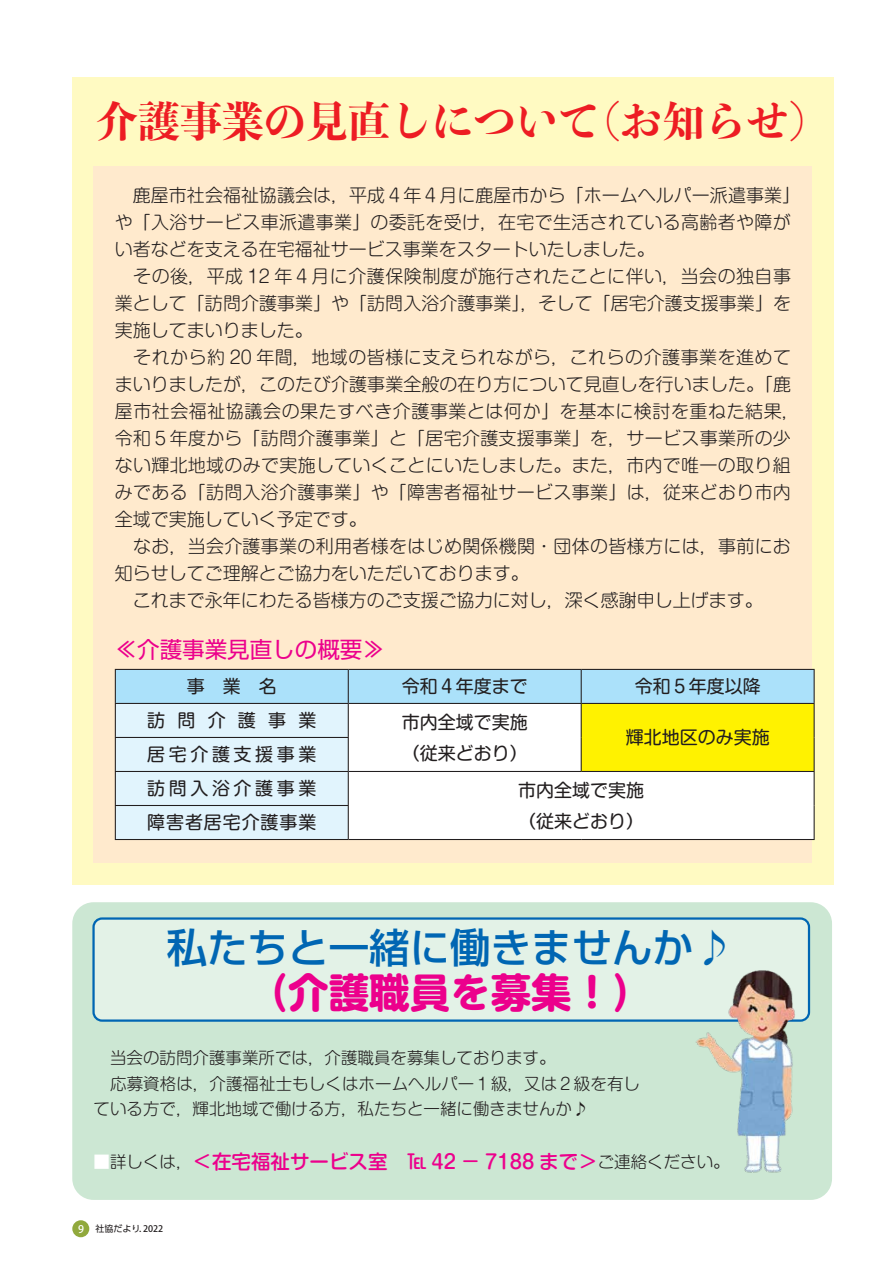
<style>
.page{position:relative;width:893px;height:1263px;background:#fff}
.page>*{position:absolute;margin:0;border:0;box-sizing:border-box;transform-origin:0 0}
.t1{font:42px "P Bunkyu Md Min Std EB";color:#ed1c23}
.t2{font:500 40.5px "Shin Go Pr 6";color:#0066b3}
.t3{font:700 40.5px "UD Shin M Go Pr 6";color:#ec008c}
.t4{font:22.5px "Shin Go Pr 6";color:#ec008c}
.t5{font:500 19.5px "Shin M Go Pr 6";color:#ec008c}
.t6{font:300 18px/27px "Shin M Go Pr 6";letter-spacing:.015em;color:#221e1f}
.t7{font:18px/36.6px "Shin M Go Pr 6";color:#221e1f}
.t8{font:18px/34px "Shin M Go Pr 6";letter-spacing:.2em;color:#221e1f}
.t9{font:18px "Shin M Go Pr 6";letter-spacing:.05em;color:#221e1f}
.t10{font:300 16.5px/25.5px "Shin M Go Pr 6";color:#221e1f}
.t11{font:9px "UD Shin Go Pr 6 N";color:#221e1f}
.s1{color:#fff}
.s2{font-family:"Koz Go Pro";font-weight:500}
</style>
<div class="page">
<div style="left:72px;top:902px;width:760px;height:298px;background:#cce7d3;border-radius:21px"></div>
<div style="left:94px;top:918px;width:715px;height:102px;background:#e3f2e7;border-radius:9px"></div>
<div style="left:92px;top:917px;width:718px;height:105px;border:2px solid #0066b3;border-radius:9px"></div>
<img style="left:686px;top:966px;width:125px;height:207px">
<div style="left:72px;top:77px;width:761px;height:808px;background:#fffac2"></div>
<div style="left:94px;top:166px;width:718px;height:696px;background:#ffeacd"></div>
<svg style="left:116px;top:670px;width:698px;height:169px;background:#c9ebfa"></svg>
<div style="left:349px;top:704px;width:465px;height:135px;background:#fff"></div>
<div style="left:581px;top:703px;width:233px;height:68px;background:#fff200"></div>
<hr style="left:115px;top:669px;width:233px;height:1px;background:#221e1f">
<hr style="left:115px;top:670px;width:1px;height:33px;background:#221e1f">
<hr style="left:348px;top:669px;width:233px;height:1px;background:#221e1f">
<hr style="left:348px;top:670px;width:1px;height:33px;background:#221e1f">
<hr style="left:581px;top:669px;width:234px;height:1px;background:#221e1f">
<hr style="left:581px;top:670px;width:1px;height:33px;background:#221e1f">
<hr style="left:814px;top:670px;width:1px;height:33px;background:#221e1f">
<hr style="left:115px;top:703px;width:233px;height:1px;background:#221e1f">
<hr style="left:115px;top:704px;width:1px;height:33px;background:#221e1f">
<hr style="left:348px;top:703px;width:233px;height:1px;background:#221e1f">
<hr style="left:348px;top:704px;width:1px;height:33px;background:#221e1f">
<hr style="left:581px;top:703px;width:234px;height:1px;background:#221e1f">
<hr style="left:581px;top:704px;width:1px;height:33px;background:#221e1f">
<hr style="left:814px;top:704px;width:1px;height:33px;background:#221e1f">
<hr style="left:115px;top:737px;width:234px;height:1px;background:#221e1f">
<hr style="left:115px;top:738px;width:1px;height:33px;background:#221e1f">
<hr style="left:348px;top:738px;width:1px;height:33px;background:#221e1f">
<hr style="left:581px;top:737px;width:1px;height:34px;background:#221e1f">
<hr style="left:814px;top:737px;width:1px;height:34px;background:#221e1f">
<hr style="left:115px;top:771px;width:233px;height:1px;background:#221e1f">
<hr style="left:115px;top:772px;width:1px;height:33px;background:#221e1f">
<hr style="left:348px;top:771px;width:233px;height:1px;background:#221e1f">
<hr style="left:348px;top:772px;width:1px;height:33px;background:#221e1f">
<hr style="left:581px;top:771px;width:234px;height:1px;background:#221e1f">
<hr style="left:814px;top:772px;width:1px;height:33px;background:#221e1f">
<hr style="left:115px;top:805px;width:234px;height:1px;background:#221e1f">
<hr style="left:115px;top:806px;width:1px;height:33px;background:#221e1f">
<hr style="left:348px;top:806px;width:1px;height:33px;background:#221e1f">
<hr style="left:814px;top:805px;width:1px;height:34px;background:#221e1f">
<hr style="left:115px;top:839px;width:233px;height:1px;background:#221e1f">
<hr style="left:348px;top:839px;width:233px;height:1px;background:#221e1f">
<hr style="left:581px;top:839px;width:234px;height:1px;background:#221e1f">
<div style="left:72px;top:1220px;width:17px;height:17px;background:#91a93d;border-radius:50%"></div>
<h1 class="t1" style="left:96px;top:89px;width:506px">介護事業の見直しについて</h1>
<h1 class="t1" style="left:579px;top:89px;width:253px">（お知らせ(</h1>
<p class="t6" style="left:115px;top:181px;width:687px">　鹿屋市社会福祉協議会は，平成４年４月に鹿屋市から「ホームヘルパー派遣事業「や「入浴サービス車派遣事業」の委託を受け，在宅で生活されている高齢者や障がい者などを支える在宅福祉サービス事業をスタートいたしました。<br>　その後，平成 12 年４月に介護保険制度が施行されたことに伴い，当会の独自事業として「訪問介護事業」や「訪問入浴介護事業，」そして「居宅介護支援事業」を実施してまいりました。<br>　それから約 20 年間，地域の皆様に支えられながら，これらの介護事業を進めてまいりましたが，このたび介護事業全般の在り方について見直しを行いました。「鹿屋市社会福祉協議会の果たすべき介護事業とは何か」を基本に検討を重ねた結果，令和５年度から「訪問介護事業」と「居宅介護支援事業」を，サービス事業所の少ない輝北地域のみで実施していくことにいたしました。また，市内で唯一の取り組みである「訪問入浴介護事業」や「障害者福祉サービス事業」は，従来どおり市内全域で実施していく予定です。<br>　なお，当会介護事業の利用者様をはじめ関係機関・団体の皆様方には，事前にお知らせしてご理解とご協力をいただいております。<br>　これまで永年にわたる皆様方のご支援ご協力に対し，深く感謝申し上げます。</p>
<p class="t4" style="left:115px;top:631px;width:271px">≪介護事業見直しの概要≪</p>
<p class="t7" style="left:635px;top:667px;width:127px">令和５年度以降</p>
<p class="t7" style="left:402px;top:667px;width:127px">令和４年度まで</p>
<p class="t7" style="left:187px;top:667px;width:91px">事　業　名</p>
<p class="t8" style="left:147px;top:703px;width:171px">訪問介護事業居宅介護支援事業</p>
<p class="t8" style="left:147px;top:771px;width:171px">訪問入浴介護事業</p>
<p class="t9" style="left:147px;top:808px;width:171px">障害者居宅介護事業</p>
<p class="t7" style="left:402px;top:703px;width:127px">市内全域で実施</p>
<p class="t7" style="left:626px;top:718px;width:145px">輝北地区のみ実施</p>
<p class="t7" style="left:518px;top:734px;width:127px;text-indent:-116px">（従来どおり）<br>市内全域で実施</p>
<p class="t7" style="left:518px;top:802px;width:127px">（従来どおり(</p>
<h2 class="t2" style="left:167px;top:914px;width:568px">私たちと一緒に働きませんか♪</h2>
<h2 class="t3" style="left:248px;top:957px;width:406px">（介護職員を募集!(</h2>
<p class="t10" style="left:94px;top:1044px;width:548px">　当会の訪問介護事業所では，介護職員を募集しております。<br>　応募資格は，介護福祉士もしくはホームヘルパー１級，又は２級を有している方で，輝北地域で働ける方，私たちと一緒に働きませんか♪</p>
<p class="t10" style="left:598px;top:1148px;width:133px">ご連絡ください。</p>
<p class="t5" style="left:193px;top:1145px;width:407px">＜在宅福祉サービス室　℡ 42 － 7188 まで＞</p>
<p class="t10" style="left:94px;top:1148px;width:100px"><span class="s1">■</span>詳しくは，</p>
<p class="t11" style="left:95px;top:1221px;width:69px">社協だより<span class="s2">. 2022</span></p>
</div>
